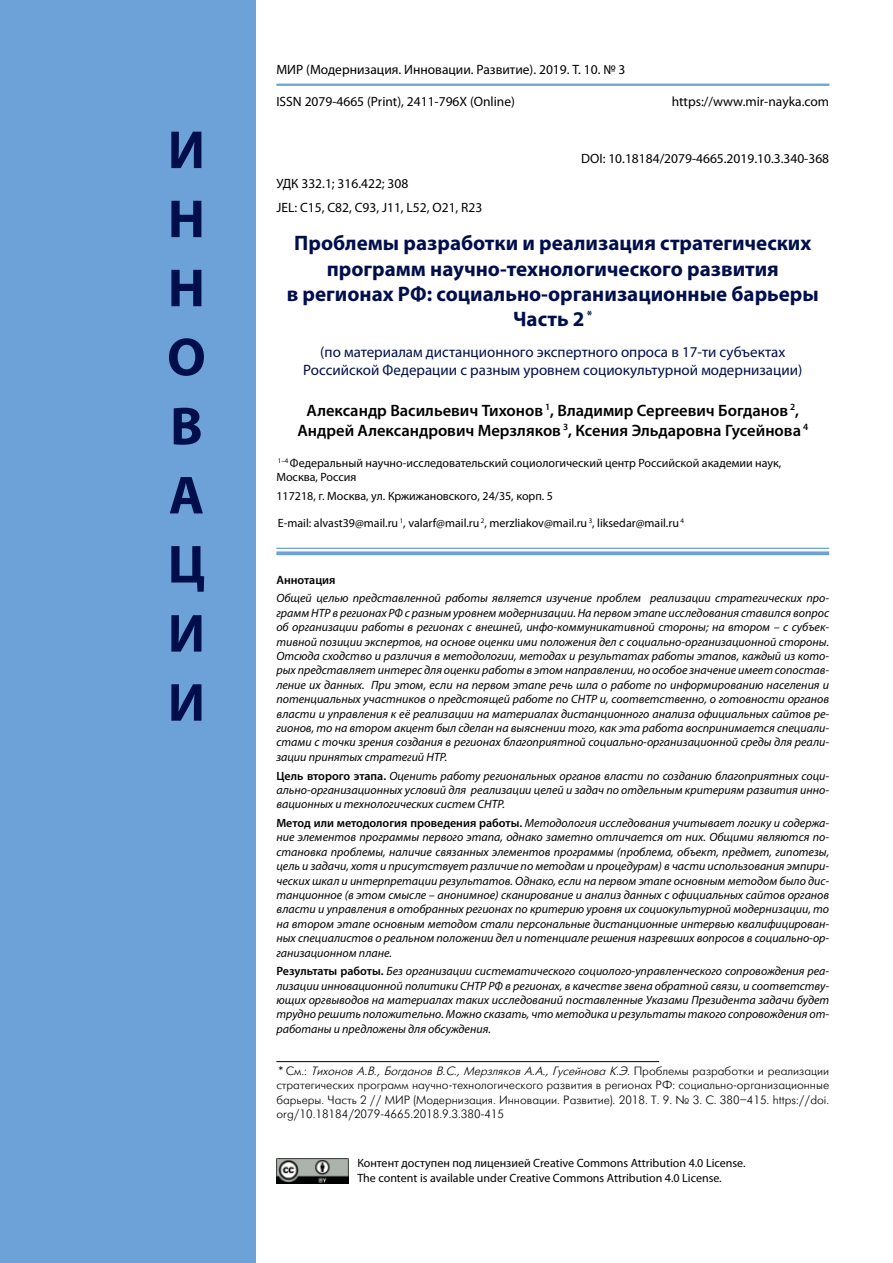
<style>
.page{position:relative;width:893px;height:1263px;background:#fff}
.page>*{position:absolute;margin:0;border:0;box-sizing:border-box;transform-origin:0 0}
.t1{font:700 54px/69px "Myriad Pro";color:#000f4c;text-align:justify}
.t2{font:700 21px/25.2px "Myriad Pro";color:#000f4c;text-align:center}
.t3{font:600 16.5px/19.8px "Myriad Pro";color:#000;text-align:center}
.t4{font:15px/18px "Myriad Pro";color:#000f4c;text-align:center}
.t5{font:13.5px/24.8px "Myriad Pro";color:#000}
.t6{font:italic 12px/14.4px "Myriad Pro";color:#000;text-align:justify}
.t7{font:12px/14.4px "Myriad Pro";color:#000}
.t8{font:12px/14.4px "Futuris Light C";color:#000;text-align:justify}
.t9{font:600 12px "Myriad Pro";color:#000}
.s1{font-weight:600;font-style:normal}
.s2{font-style:italic}
</style>
<div class="page">
<div style="left:0;top:0;width:255px;height:1263px;background:#6ca2d7"></div>
<hr style="left:276px;top:84px;width:553px;height:2px;background:#6ca2d7">
<hr style="left:276px;top:548px;width:553px;height:1px;background:#6ca2d7">
<svg style="left:276px;top:551px;width:553px;height:4px;background:#7cacdb"></svg>
<img style="left:276px;top:1158px;width:72px;height:25px">
<hr style="left:276px;top:1061px;width:383px;height:1px;background:#000">
<h1 class="t1" style="left:167px;top:114px;width:40px">И Н Н О В А Ц И И</h1>
<p class="t5" style="left:276px;top:57px;width:351px">МИР (Модернизация. Инновации. Развитие). 2019. Т. 10. № 3</p>
<p class="t5" style="left:276px;top:89px;width:240px">ISSN 2079-4665 (Print), 2411-796X (Online)</p>
<p class="t5" style="left:672px;top:89px;width:159px">https://www.mir-nayka.com</p>
<p class="t5" style="left:581px;top:146px;width:249px">DOI: 10.18184/2079-4665.2019.10.3.340-368</p>
<p class="t5" style="left:276px;top:171px;width:207px">УДК 332.1; 316.422; 308<br>JEL: C15, C82, C93, J11, L52, O21, R23</p>
<h2 class="t2" style="left:287px;top:230px;width:533px">Проблемы разработки и реализация стратегических программ научно-технологического развития<br>в регионах РФ: социально-организационные барьеры Часть 2 <sup>*</sup></h2>
<p class="t4" style="left:303px;top:342px;width:501px">(по материалам дистанционного экспертного опроса в 17-ти субъектах<br>Российской Федерации с разным уровнем социокультурной модернизации)</p>
<h3 class="t3" style="left:297px;top:400px;width:512px">Александр Васильевич Тихонов <sup>1</sup>, Владимир Сергеевич Богданов <sup>2</sup>,<br>Андрей Александрович Мерзляков <sup>3</sup>, Ксения Эльдаровна Гусейнова <sup>4</sup></h3>
<p class="t7" style="left:276px;top:455px;width:506px"><sup>1–4</sup> Федеральный научно-исследовательский социологический центр Российской академии наук,<br>Москва, Россия</p>
<p class="t7" style="left:276px;top:489px;width:278px">117218, г. Москва, ул. Кржижановского, 24/35, корп. 5</p>
<p class="t7" style="left:278px;top:516px;width:408px">E-mail: alvast39@mail.ru <sup>1</sup>, valarf@mail.ru <sup>2</sup>, merzliakov@mail.ru <sup>3</sup>, liksedar@mail.ru <sup>4</sup></p>
<p class="t9" style="left:276px;top:572px;width:61px">Аннотация</p>
<p class="t6" style="left:276px;top:591px;width:554px">Общей целью представленной работы является изучение проблем реализации стратегических про&shy;грамм НТР в регионах РФ с разным уровнем модернизации. На первом этапе исследования ставился вопрос об организации работы в регионах с внешней, инфо-коммуникативной стороны; на втором – с субъек&shy;тивной позиции экспертов, на основе оценки ими положения дел с социально-организационной стороны.<br>Отсюда сходство и различия в методологии, методах и результатах работы этапов, каждый из кото&shy;рых представляет интерес для оценки работы в этом направлении, но особое значение имеет сопостав&shy;ление их данных. При этом, если на первом этапе речь шла о работе по информированию населения и потенциальных участников о предстоящей работе по СНТР и, соответственно, о готовности органов власти и управления к её реализации на материалах дистанционного анализа официальных сайтов ре&shy;гионов, то на втором акцент был сделан на выяснении того, как эта работа воспринимается специали&shy;стами с точки зрения создания в регионах благоприятной социально-организационной среды для реали&shy;зации принятых стратегий НТР.</p>
<p class="t6" style="left:276px;top:768px;width:554px"><span class="s1">Цель второго этапа.</span> Оценить работу региональных органов власти по созданию благоприятных соци&shy;ально-организационных условий для реализации целей и задач по отдельным критериям развития инно&shy;вационных и технологических систем СНТР.</p>
<p class="t6" style="left:276px;top:815px;width:554px"><span class="s1">Метод или методология проведения работы.</span> Методология исследования учитывает логику и содержа&shy;ние элементов программы первого этапа, однако заметно отличается от них. Общими являются по&shy;становка проблемы, наличие связанных элементов программы (проблема, объект, предмет, гипотезы, цель и задачи, хотя и присутствует различие по методам и процедурам) в части использования эмпири&shy;ческих шкал и интерпретации результатов. Однако, если на первом этапе основным методом было дис&shy;танционное (в этом смысле – анонимное) сканирование и анализ данных с официальных сайтов органов власти и управления в отобранных регионах по критерию уровня их социокультурной модернизации, то на втором этапе основным методом стали персональные дистанционные интервью квалифицирован&shy;ных специалистов о реальном положении дел и потенциале решения назревших вопросов в социально-ор&shy;ганизационном плане.</p>
<p class="t6" style="left:276px;top:964px;width:554px"><span class="s1">Результаты работы.</span> Без организации систематического социолого-управленческого сопровождения реа&shy;лизации инновационной политики СНТР РФ в регионах, в качестве звена обратной связи, и соответству&shy;ющих оргвыводов на материалах таких исследований поставленные Указами Президента задачи будет трудно решить положительно. Можно сказать, что методика и результаты такого сопровождения от&shy;работаны и предложены для обсуждения.</p>
<p class="t8" style="left:276px;top:1064px;width:554px">* См . : <span class="s2">ТихоновА.В.,БогдановВ.С.,МерзляковА.А.,Гусейнова К.Э.</span>П р о бл е м ы р а з р а б от к и и р е а л и з а ц и и стратегических программ научно-технологического развития в регионах РФ: социально-организационные барьеры. Часть 2 // МИР (Модернизация. Инновации. Развитие). 2018. Т. 9. № 3. С. 380–415. https://doi. org/10.18184/2079-4665.2018.9.3.380-415</p>
<p class="t7" style="left:357px;top:1155px;width:390px;line-height:15px">Контент доступен под лицензией Creative Commons Attribution 4.0 License.<br>The content is available under Creative Commons Attribution 4.0 License.</p>
</div>
